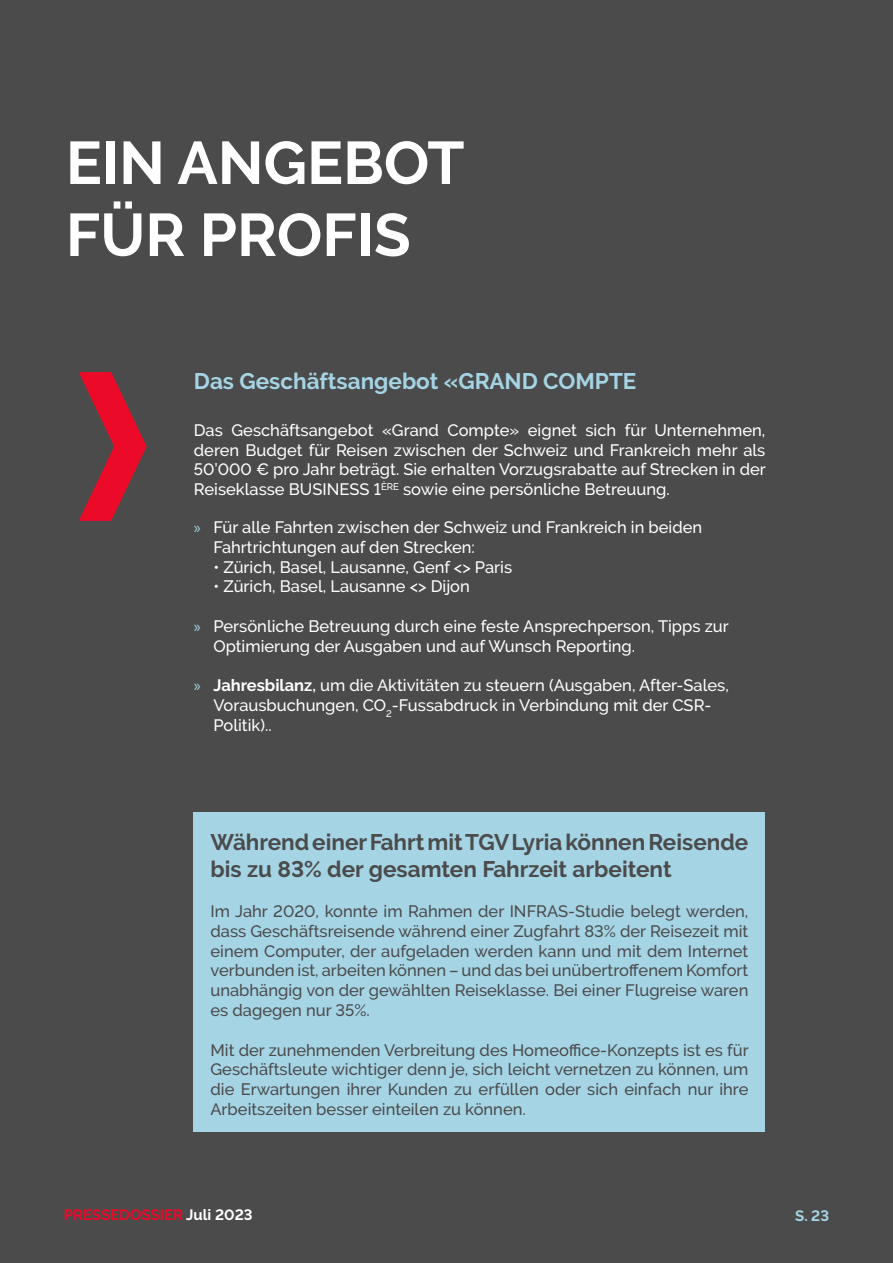
<style>
.page{position:relative;width:893px;height:1263px;background:#4b4b4b}
.page>*{position:absolute;margin:0;border:0;box-sizing:border-box;transform-origin:0 0}
.t1{font:700 60px/72px "Raleway";color:#fff}
.t2{font:700 22.5px/27px "Raleway";color:#4b4b4b}
.t3{font:700 22.5px "Raleway";color:#a5d4e5}
.t4{font:500 16.5px/19.8px "Raleway";color:#fff}
.t5{font:500 16.5px/19.8px "Raleway";color:#4b4b4b;text-align:justify}
.t6{font:700 15px "Raleway";color:#eb0a28}
.t7{font:700 15px "Raleway";color:#a5d4e5}
.s1{font-family:"Myriad Pro";font-weight:400;color:#a5d4e5}
.s2{font-weight:700}
.s3{font-weight:600}
.s4{color:#fff}
</style>
<div class="page">
<svg style="left:79px;top:372px;width:68px;height:149px"></svg>
<div style="left:193px;top:812px;width:572px;height:320px;background:#a5d4e5"></div>
<h1 class="t1" style="left:66px;top:127px;width:400px">EIN ANGEBOT<br>FÜR PROFIS</h1>
<h2 class="t3" style="left:194px;top:368px;width:444px">Das Geschäftsangebot «GRAND COMPTE</h2>
<p class="t4" style="left:194px;top:420px;width:573px;text-align:justify">Das Geschäftsangebot «Grand Compte» eignet sich für Unternehmen, deren Budget für Reisen zwischen der Schweiz und Frankreich mehr als 50’000 € pro Jahr beträgt. Sie erhalten Vorzugsrabatte auf Strecken in der Reiseklasse BUSINESS 1<sup>ÈRE</sup> sowie eine persönliche Betreuung.</p>
<p class="t4" style="left:213px;top:517px;width:490px;text-indent:-20px"><span class="s1">»</span> Für alle Fahrten zwischen der Schweiz und Frankreich in beiden<br>Fahrtrichtungen auf den Strecken:</p>
<p class="t4" style="left:213px;top:557px;width:300px">• Zürich, Basel, Lausanne, Genf &lt;&gt; Paris</p>
<p class="t4" style="left:213px;top:577px;width:258px">• Zürich, Basel, Lausanne &lt;&gt; Dijon</p>
<p class="t4" style="left:213px;top:616px;width:517px;text-indent:-20px"><span class="s1">»</span> Persönliche Betreuung durch eine feste Ansprechperson, Tipps zur<br>Optimierung der Ausgaben und auf Wunsch Reporting.</p>
<p class="t4" style="left:213px;top:676px;width:517px;text-indent:-20px"><span class="s1">»</span> <span class="s2">Jahresbilanz</span><span class="s3">,</span> um die Aktivitäten zu steuern (Ausgaben, After-Sales,<br>Vorausbuchungen, CO<sub>2</sub>-Fussabdruck in Verbindung mit der CSR-<br>Politik)..</p>
<h2 class="t2" style="left:210px;top:829px;width:539px">Während einer Fahrt mit TGV Lyria können Reisende bis zu 83% der gesamten Fahrzeit arbeitent</h2>
<p class="t5" style="left:210px;top:901px;width:539px">Im Jahr 2020, konnte im Rahmen der INFRAS-Studie belegt werden, dass Geschäftsreisende während einer Zugfahrt 83% der Reisezeit mit einem Computer, der aufgeladen werden kann und mit dem Internet verbunden ist, arbeiten können – und das bei unübertroffenem Komfort unabhängig von der gewählten Reiseklasse. Bei einer Flugreise waren es dagegen nur 35%.</p>
<p class="t5" style="left:210px;top:1040px;width:540px">Mit der zunehmenden Verbreitung des Homeoffice-Konzepts ist es für Geschäftsleute wichtiger denn je, sich leicht vernetzen zu können, um die Erwartungen ihrer Kunden zu erfüllen oder sich einfach nur ihre Arbeitszeiten besser einteilen zu können.</p>
<p class="t6" style="left:64px;top:1206px;width:190px">PRESSEDOSSIER <span class="s4">Juli 2023</span></p>
<p class="t7" style="left:795px;top:1207px;width:36px">S. 23</p>
</div>
